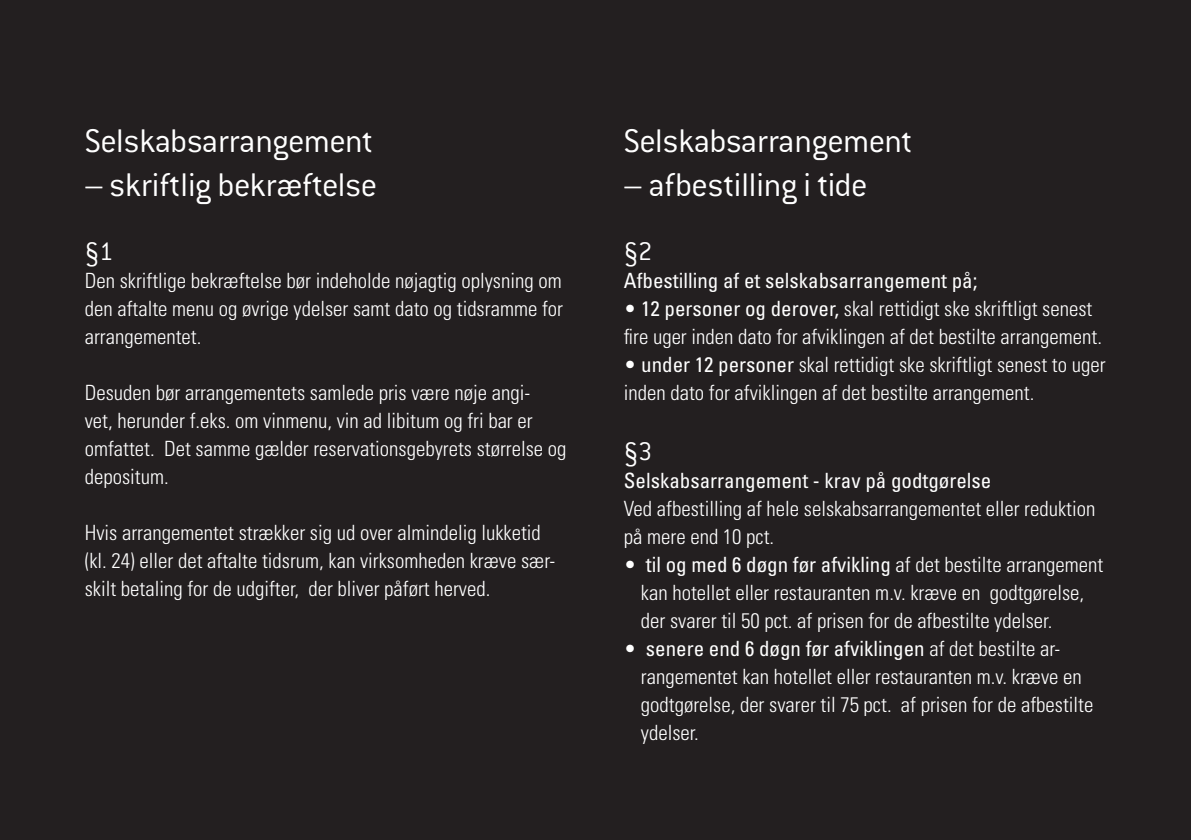
<style>
.page{position:relative;width:1191px;height:840px;background:#fff}
.page>*{position:absolute;margin:0;border:0;box-sizing:border-box;transform-origin:0 0}
.t1{font:300 36px "Conduit ITC";letter-spacing:-.015em;color:#fff}
.t2{font:300 28px "Conduit ITC";color:#fff}
.t3{font:300 condensed 21px/28px "Univers LT Std";color:#fff}
.t4{font:condensed 21px "Univers LT Std";color:#fff}
.s1{font-weight:400}
</style>
<div class="page">
<div style="left:0;top:0;width:1191px;height:839px;background:#231f20"></div>
<h1 class="t1" style="left:85px;top:121px;width:290px">Selskabsarrangement</h1>
<h1 class="t1" style="left:85px;top:165px;width:294px">– skriftlig bekræftelse</h1>
<h2 class="t2" style="left:85px;top:235px;width:30px">§1</h2>
<p class="t3" style="left:85px;top:266px;width:480px;text-align:justify">Den skriftlige bekræftelse bør indeholde nøjagtig oplysning om den aftalte menu og øvrige ydelser samt dato og tidsramme for arrangementet.</p>
<p class="t3" style="left:85px;top:378px;width:483px">Desuden bør arrangementets samlede pris være nøje angi-<br>vet, herunder f.eks. om vinmenu, vin ad libitum og fri bar er omfattet. Det samme gælder reservationsgebyrets størrelse og depositum.</p>
<p class="t3" style="left:85px;top:518px;width:472px">Hvis arrangementet strækker sig ud over almindelig lukketid (kl. 24) eller det aftalte tidsrum, kan virksomheden kræve sær&shy;skilt betaling for de udgifter, der bliver påført herved.</p>
<h1 class="t1" style="left:624px;top:121px;width:290px">Selskabsarrangement</h1>
<h1 class="t1" style="left:624px;top:165px;width:245px">– afbestilling i tide</h1>
<h2 class="t2" style="left:624px;top:235px;width:30px">§2</h2>
<p class="t4" style="left:624px;top:267px;width:355px">Afbestilling af et selskabsarrangement på;</p>
<p class="t3" style="left:624px;top:294px;width:480px">• <span class="s1">12 personer og derover,</span> skal rettidigt ske skriftligt senest fire uger inden dato for afviklingen af det bestilte arrangement.</p>
<p class="t3" style="left:624px;top:350px;width:483px">• <span class="s1">under 12 personer</span> skal rettidigt ske skriftligt senest to uger inden dato for afviklingen af det bestilte arrangement.</p>
<h2 class="t2" style="left:624px;top:435px;width:30px">§3</h2>
<p class="t4" style="left:624px;top:467px;width:369px">Selskabsarrangement - krav på godtgørelse</p>
<p class="t3" style="left:624px;top:494px;width:473px">Ved afbestilling af hele selskabsarrangementet eller reduktion på mere end 10 pct.</p>
<p class="t3" style="left:641px;top:550px;width:464px;text-indent:-17px">• <span class="s1">til og med 6 døgn før afvikling</span> af det bestilte arrangement kan hotellet eller restauranten m.v. kræve en godtgørelse, der svarer til 50 pct. af prisen for de afbestilte ydelser.</p>
<p class="t3" style="left:641px;top:634px;width:454px;text-indent:-17px">• <span class="s1">senere end 6 døgn før afviklingen</span> af det bestilte ar&shy;rangementet kan hotellet eller restauranten m.v. kræve en godtgørelse, der svarer til 75 pct. af prisen for de afbestilte ydelser.</p>
</div>
